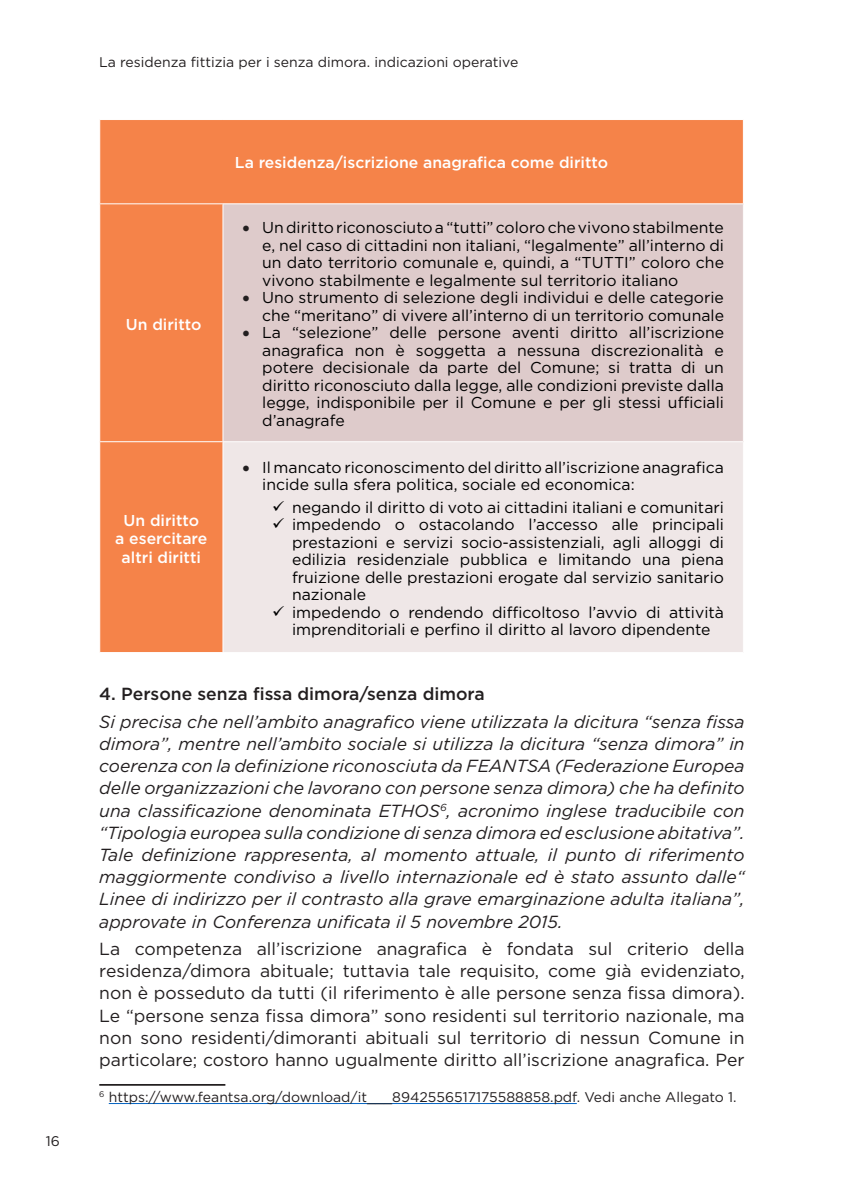
<style>
.page{position:relative;width:844px;height:1191px;background:#fff}
.page>*{position:absolute;margin:0;border:0;box-sizing:border-box;transform-origin:0 0}
.t1{font:italic 17.5px/22.2px "Gotham";color:#231f20;text-align:justify}
.t2{font:17.5px/22.2px "Gotham";color:#231f20;text-align:justify}
.t3{font:500 17.5px "Gotham";color:#231f20}
.t4{font:15.75px/17.5px "Gotham";color:#000;text-align:justify}
.t5{font:500 15.75px/18.9px "Gotham";color:#fff;text-align:center}
.t6{font:14px "Gotham";color:#231f20}
.s1{color:#231f20}
</style>
<div class="page">
<div style="left:100px;top:120px;width:642px;height:532px;background:#f58349"></div>
<div style="left:223px;top:204px;width:520px;height:238px;background:#decbcb"></div>
<div style="left:223px;top:442px;width:520px;height:210px;background:#efe7e7"></div>
<hr style="left:99px;top:203px;width:124px;height:1px;background:#fff">
<hr style="left:223px;top:203px;width:520px;height:1px;background:#fff">
<hr style="left:222px;top:204px;width:1px;height:237px;background:#fff">
<hr style="left:99px;top:441px;width:124px;height:1px;background:#fff">
<hr style="left:223px;top:441px;width:520px;height:1px;background:#fff">
<hr style="left:222px;top:442px;width:1px;height:210px;background:#fff">
<hr style="left:742px;top:204px;width:1px;height:237px;background:#fff">
<hr style="left:742px;top:442px;width:1px;height:210px;background:#fff">
<hr style="left:99px;top:1084px;width:126px;height:1px;background:#231f20">
<hr style="left:109px;top:1103px;width:467px;height:1px;background:#0563c1">
<p class="t6" style="left:46px;top:1132px;width:16px">16</p>
<p class="t6" style="left:99px;top:54px;width:420px">La residenza fittizia per i senza dimora. indicazioni operative</p>
<p class="t5" style="left:126px;top:314px;width:77px">Un diritto</p>
<p class="t5" style="left:115px;top:510px;width:94px">Un diritto<br>a esercitare altri diritti</p>
<p class="t5" style="left:235px;top:153px;width:374px">La residenza/iscrizione anagrafica come diritto</p>
<p class="t4" style="left:262px;top:218px;width:463px;text-indent:-20px"><span class="s1">•</span> Un diritto riconosciuto a “tutti” coloro che vivono stabilmente e, nel caso di cittadini non italiani, “legalmente” all’interno di un dato territorio comunale e, quindi, a “TUTTI” coloro che vivono stabilmente e legalmente sul territorio italiano</p>
<p class="t4" style="left:242px;top:288px;width:483px;text-align:right"><span class="s1">•</span> Uno strumento di selezione degli individui e delle categorie che “meritano” di vivere all’interno di un territorio comunale</p>
<p class="t4" style="left:262px;top:323px;width:463px;text-indent:-20px"><span class="s1">•</span> La “selezione” delle persone aventi diritto all’iscrizione anagrafica non è soggetta a nessuna discrezionalità e potere decisionale da parte del Comune; si tratta di un diritto riconosciuto dalla legge, alle condizioni previste dalla legge, indisponibile per il Comune e per gli stessi ufficiali d’anagrafe</p>
<p class="t4" style="left:262px;top:458px;width:463px;text-indent:-20px"><span class="s1">•</span> Il mancato riconoscimento del diritto all’iscrizione anagrafica incide sulla sfera politica, sociale ed economica:</p>
<p class="t4" style="left:272px;top:498px;width:453px">✓ negando il diritto di voto ai cittadini italiani e comunitari</p>
<p class="t4" style="left:292px;top:515px;width:433px;text-indent:-20px">✓ impedendo o ostacolando l’accesso alle principali prestazioni e servizi socio-assistenziali, agli alloggi di edilizia residenziale pubblica e limitando una piena fruizione delle prestazioni erogate dal servizio sanitario nazionale</p>
<p class="t4" style="left:272px;top:603px;width:453px;text-align:center">✓ impedendo o rendendo difficoltoso l’avvio di attività imprenditoriali e perfino il diritto al lavoro dipendente</p>
<p class="t3" style="left:99px;top:683px;width:387px">4. Persone senza fissa dimora/senza dimora</p>
<p class="t1" style="left:99px;top:710px;width:646px">Si precisa che nell’ambito anagrafico viene utilizzata la dicitura “senza fissa dimora”, mentre nell’ambito sociale si utilizza la dicitura “senza dimora” in coerenza con la definizione riconosciuta da FEANTSA (Federazione Europea delle organizzazioni che lavorano con persone senza dimora) che ha definito una classificazione denominata ETHOS<sup>6</sup>, acronimo inglese traducibile con “Tipologia europea sulla condizione di senza dimora ed esclusione abitativa”.<br>Tale definizione rappresenta, al momento attuale, il punto di riferimento maggiormente condiviso a livello internazionale ed è stato assunto dalle“ Linee di indirizzo per il contrasto alla grave emarginazione adulta italiana”, approvate in Conferenza unificata il 5 novembre 2015.</p>
<p class="t2" style="left:99px;top:937px;width:646px">La competenza all’iscrizione anagrafica è fondata sul criterio della residenza/dimora abituale; tuttavia tale requisito, come già evidenziato, non è posseduto da tutti (il riferimento è alle persone senza fissa dimora).<br>Le “persone senza fissa dimora” sono residenti sul territorio nazionale, ma non sono residenti/dimoranti abituali sul territorio di nessun Comune in particolare; costoro hanno ugualmente diritto all’iscrizione anagrafica. Per</p>
<p class="t6" style="left:99px;top:1087px;width:638px"><sup>6</sup> https://www.feantsa.org/download/it___8942556517175588858.pdf. Vedi anche Allegato 1.</p>
</div>
